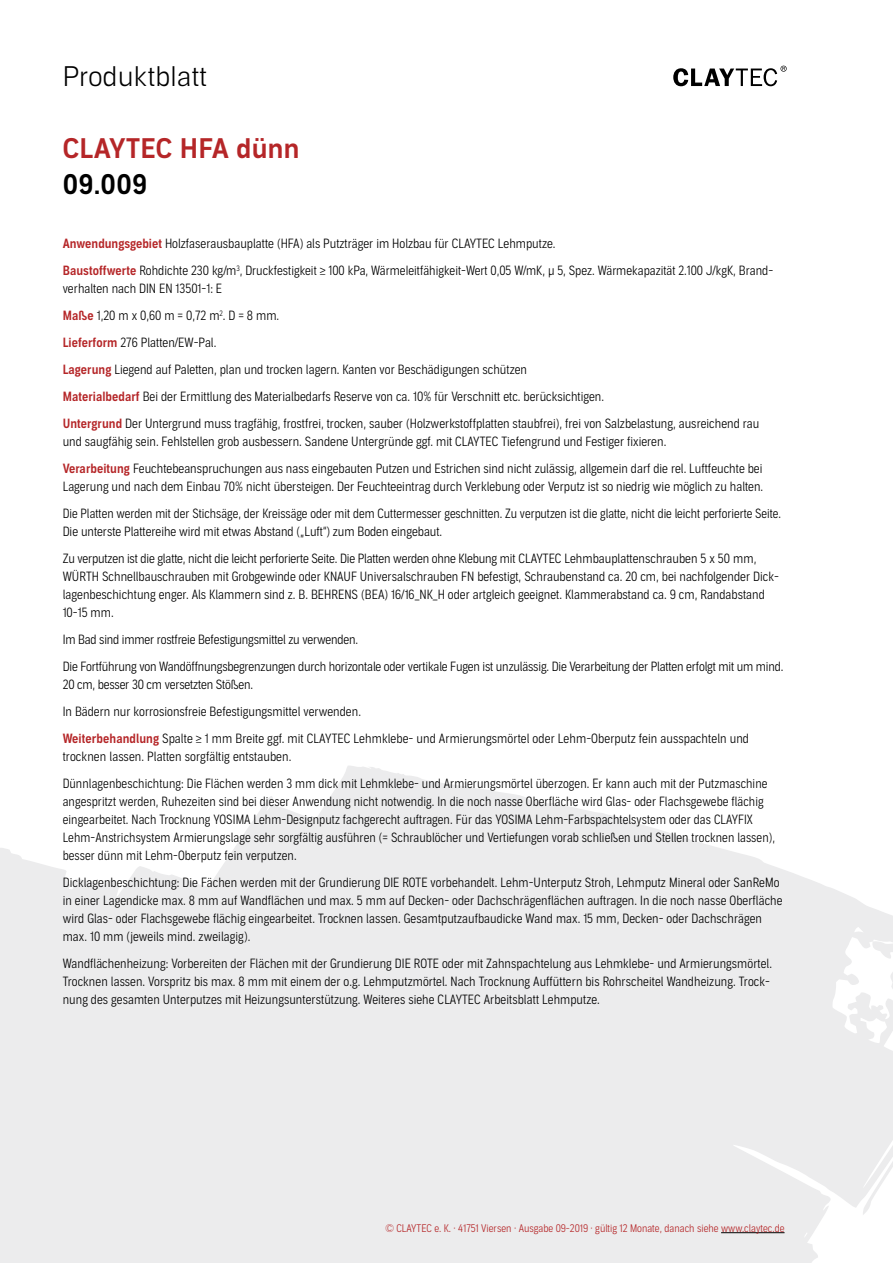
<style>
.page{position:relative;width:893px;height:1263px;background:#fff}
.page>*{position:absolute;margin:0;border:0;box-sizing:border-box;transform-origin:0 0}
.t1{font:27px "Aago Sm";letter-spacing:.01em;color:#b52628}
.t2{font:300 27px "Aago";letter-spacing:.01em;color:#000}
.t3{font:27px "Aago Sm";color:#000}
.t4{font:300 12.75px/27px "Aago Condensed";color:#000}
.t5{font:300 10.5px "Aago Condensed";color:#b52628}
.s1{font-family:"Aago Condensed Sm";font-weight:400;color:#b52628}
</style>
<div class="page">
<svg style="left:0;top:766px;width:893px;height:496px;fill:#ececed"></svg>
<hr style="left:721px;top:1232px;width:63px;height:1px;background:#000">
<svg style="left:673px;top:66px;width:114px;height:20px"></svg>
<h1 class="t2" style="left:63px;top:61px;width:146px">Produktblatt</h1>
<h1 class="t1" style="left:63px;top:133px;width:238px">CLAYTEC HFA dünn</h1>
<h1 class="t3" style="left:63px;top:169px;width:86px">09.009</h1>
<p class="t4" style="left:63px;top:231px;width:712px"><span class="s1">Anwendungsgebiet</span> Holzfaserausbauplatte (HFA) als Putzträger im Holzbau für CLAYTEC Lehmputze.<br><span class="s1">Baustoffwerte</span> Rohdichte 230 kg/m<sup>3</sup>, Druckfestigkeit ≥ 100 kPa, Wärmeleitfähigkeit-Wert 0,05 W/mK, µ 5, Spez. Wärmekapazität 2.100 J/kgK, Brand-</p>
<p class="t4" style="left:63px;top:276px;width:698px">verhalten nach DIN EN 13501-1: E<br><span class="s1">Maße</span> 1,20 m x 0,60 m = 0,72 m<sup>2</sup>. D = 8 mm.<br><span class="s1">Lieferform</span> 276 Platten/EW-Pal.<br><span class="s1">Lagerung</span> Liegend auf Paletten, plan und trocken lagern. Kanten vor Beschädigungen schützen<br><span class="s1">Materialbedarf</span> Bei der Ermittlung des Materialbedarfs Reserve von ca. 10% für Verschnitt etc. berücksichtigen.<br><span class="s1">Untergrund</span> Der Untergrund muss tragfähig, frostfrei, trocken, sauber (Holzwerkstoffplatten staubfrei), frei von Salzbelastung, ausreichend rau</p>
<p class="t4" style="left:63px;top:429px;width:701px">und saugfähig sein. Fehlstellen grob ausbessern. Sandene Untergründe ggf. mit CLAYTEC Tiefengrund und Festiger fixieren.<br><span class="s1">Verarbeitung</span> Feuchtebeanspruchungen aus nass eingebauten Putzen und Estrichen sind nicht zulässig, allgemein darf die rel. Luftfeuchte bei</p>
<p class="t4" style="left:63px;top:474px;width:720px">Lagerung und nach dem Einbau 70% nicht übersteigen. Der Feuchteeintrag durch Verklebung oder Verputz ist so niedrig wie möglich zu halten.<br>Die Platten werden mit der Stichsäge, der Kreissäge oder mit dem Cuttermesser geschnitten. Zu verputzen ist die glatte, nicht die leicht perforierte Seite.</p>
<p class="t4" style="left:63px;top:519px;width:695px">Die unterste Plattereihe wird mit etwas Abstand („Luft“) zum Boden eingebaut.<br>Zu verputzen ist die glatte, nicht die leicht perforierte Seite. Die Platten werden ohne Klebung mit CLAYTEC Lehmbauplattenschrauben 5 x 50 mm,</p>
<p class="t4" style="left:63px;top:568px;width:718px;line-height:18px">WÜRTH Schnellbauschrauben mit Grobgewinde oder KNAUF Universalschrauben FN befestigt, Schraubenstand ca. 20 cm, bei nachfolgender Dick&shy;lagenbeschichtung enger. Als Klammern sind z. B. BEHRENS (BEA) 16/16_NK_H oder artgleich geeignet. Klammerabstand ca. 9 cm, Randabstand<br>10-15 mm.</p>
<p class="t4" style="left:63px;top:627px;width:722px">Im Bad sind immer rostfreie Befestigungsmittel zu verwenden.<br>Die Fortführung von Wandöffnungsbegrenzungen durch horizontale oder vertikale Fugen ist unzulässig. Die Verarbeitung der Platten erfolgt mit um mind.</p>
<p class="t4" style="left:63px;top:672px;width:688px">20 cm, besser 30 cm versetzten Stößen.<br>In Bädern nur korrosionsfreie Befestigungsmittel verwenden.<br><span class="s1">Weiterbehandlung</span> Spalte ≥ 1 mm Breite ggf. mit CLAYTEC Lehmklebe- und Armierungsmörtel oder Lehm-Oberputz fein ausspachteln und</p>
<p class="t4" style="left:63px;top:744px;width:706px">trocknen lassen. Platten sorgfältig entstauben.<br>Dünnlagenbeschichtung: Die Flächen werden 3 mm dick mit Lehmklebe- und Armierungsmörtel überzogen. Er kann auch mit der Putzmaschine</p>
<p class="t4" style="left:63px;top:793px;width:714px;line-height:18px">angespritzt werden, Ruhezeiten sind bei dieser Anwendung nicht notwendig. In die noch nasse Oberfläche wird Glas- oder Flachsgewebe flächig eingearbeitet. Nach Trocknung YOSIMA Lehm-Designputz fachgerecht auftragen. Für das YOSIMA Lehm-Farbspachtelsystem oder das CLAYFIX Lehm-Anstrichsystem Armierungslage sehr sorgfältig ausführen (= Schraublöcher und Vertiefungen vorab schließen und Stellen trocknen lassen), besser dünn mit Lehm-Oberputz fein verputzen.</p>
<p class="t4" style="left:63px;top:874px;width:721px;line-height:18px">Dicklagenbeschichtung: Die Fächen werden mit der Grundierung DIE ROTE vorbehandelt. Lehm-Unterputz Stroh, Lehmputz Mineral oder SanReMo in einer Lagendicke max. 8 mm auf Wandflächen und max. 5 mm auf Decken- oder Dachschrägenflächen auftragen. In die noch nasse Oberfläche wird Glas- oder Flachsgewebe flächig eingearbeitet. Trocknen lassen. Gesamtputzaufbaudicke Wand max. 15 mm, Decken- oder Dachschrägen max. 10 mm (jeweils mind. zweilagig).</p>
<p class="t4" style="left:63px;top:955px;width:711px;line-height:18px">Wandflächenheizung: Vorbereiten der Flächen mit der Grundierung DIE ROTE oder mit Zahnspachtelung aus Lehmklebe- und Armierungsmörtel.<br>Trocknen lassen. Vorspritz bis max. 8 mm mit einem der o.g. Lehmputzmörtel. Nach Trocknung Auffüttern bis Rohrscheitel Wandheizung. Trock&shy;nung des gesamten Unterputzes mit Heizungsunterstützung. Weiteres siehe CLAYTEC Arbeitsblatt Lehmputze.</p>
<p class="t5" style="left:385px;top:1222px;width:401px">© CLAYTEC e. K. · 41751 Viersen · Ausgabe 09-2019 · gültig 12 Monate, danach siehe www.claytec.de</p>
</div>
